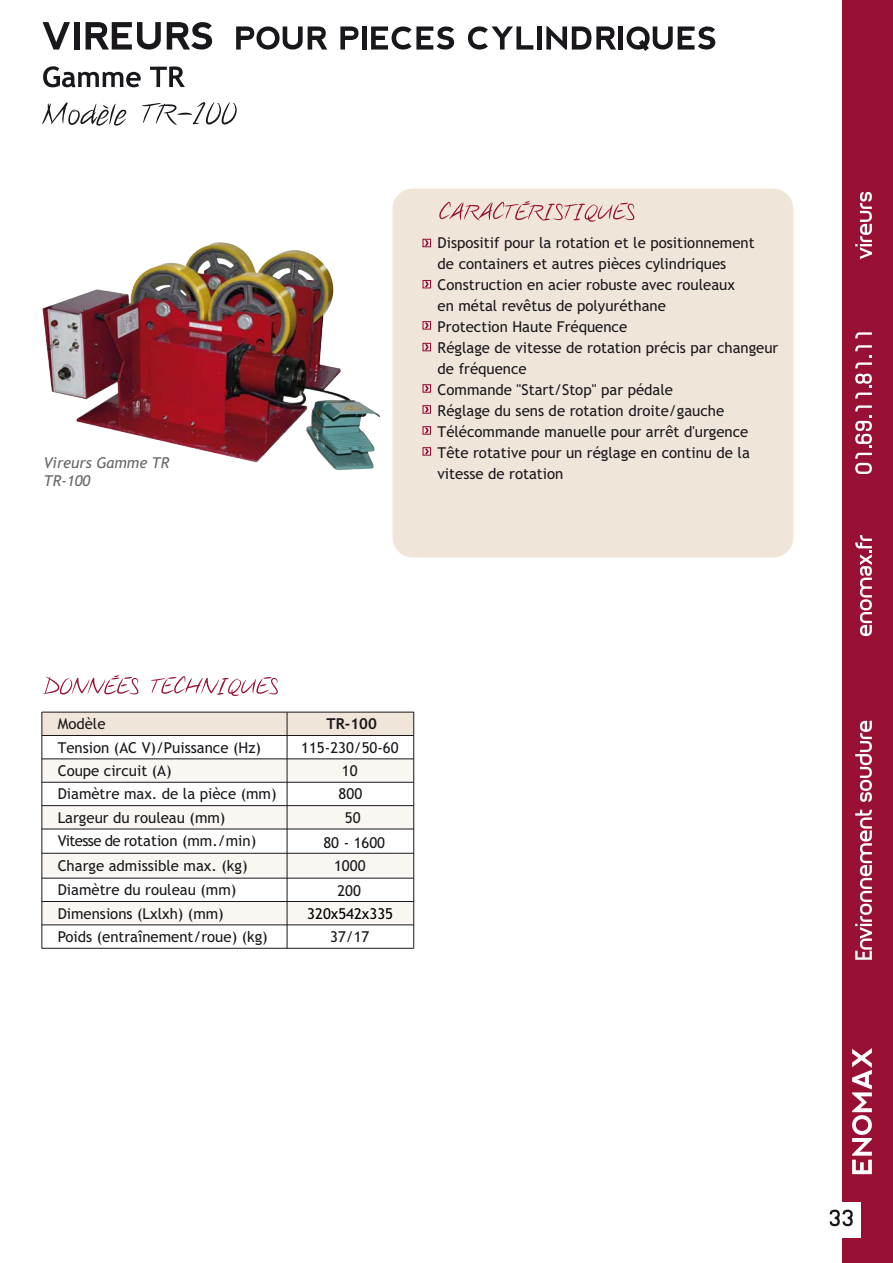
<style>
.page{position:relative;width:893px;height:1263px;background:#fff}
.page>*{position:absolute;margin:0;border:0;box-sizing:border-box;transform-origin:0 0}
.t1{font:15px/21px "Trebuchet MS";color:#1a171c}
.t2{font:italic 15px/18px "Trebuchet MS";color:#666665}
.t3{font:15px "Trebuchet MS";color:#010000}
.t4{font:700 15px "Trebuchet MS";color:#1a171c}
</style>
<div class="page">
<div style="left:842px;top:0;width:51px;height:1263px;background:#981134"></div>
<svg style="left:852px;top:1048px;width:20px;height:126px"></svg>
<svg style="left:855px;top:810px;width:17px;height:150px"></svg>
<svg style="left:855px;top:721px;width:17px;height:81px"></svg>
<svg style="left:855px;top:535px;width:17px;height:101px"></svg>
<svg style="left:855px;top:405px;width:17px;height:69px"></svg>
<svg style="left:855px;top:374px;width:17px;height:25px"></svg>
<svg style="left:855px;top:345px;width:17px;height:23px"></svg>
<svg style="left:855px;top:332px;width:17px;height:6px"></svg>
<svg style="left:855px;top:192px;width:17px;height:67px"></svg>
<div style="left:825px;top:1202px;width:35px;height:36px;background:#fff"></div>
<svg style="left:830px;top:1210px;width:23px;height:16px"></svg>
<img style="left:42px;top:243px;width:302px;height:220px">
<svg style="left:43px;top:22px;width:27px;height:28px"></svg>
<div style="left:75px;top:22px;width:5px;height:28px;background:#1a171c"></div>
<svg style="left:86px;top:22px;width:75px;height:28px"></svg>
<svg style="left:167px;top:22px;width:45px;height:28px"></svg>
<svg style="left:236px;top:26px;width:91px;height:24px"></svg>
<svg style="left:340px;top:26px;width:18px;height:24px"></svg>
<hr style="left:362px;top:26px;width:4px;height:24px;background:#1a171c">
<svg style="left:371px;top:26px;width:83px;height:24px"></svg>
<svg style="left:468px;top:26px;width:65px;height:24px"></svg>
<div style="left:537px;top:26px;width:5px;height:24px;background:#1a171c"></div>
<svg style="left:546px;top:26px;width:70px;height:24px"></svg>
<div style="left:618px;top:26px;width:5px;height:24px;background:#1a171c"></div>
<svg style="left:626px;top:26px;width:89px;height:25px"></svg>
<svg style="left:43px;top:66px;width:98px;height:21px"></svg>
<svg style="left:150px;top:66px;width:35px;height:21px"></svg>
<svg style="left:42px;top:103px;width:84px;height:23px"></svg>
<svg style="left:142px;top:102px;width:95px;height:23px"></svg>
<div style="left:392px;top:189px;width:401px;height:369px;background:#efe6d9;border-radius:20px"></div>
<svg style="left:439px;top:201px;width:195px;height:21px"></svg>
<svg style="left:425px;top:241px;width:4px;height:4px"></svg>
<div style="left:423px;top:239px;width:8px;height:8px;border:1px solid #99042e"></div>
<svg style="left:425px;top:282px;width:4px;height:4px"></svg>
<div style="left:423px;top:280px;width:8px;height:8px;border:1px solid #99042e"></div>
<svg style="left:425px;top:323px;width:4px;height:5px"></svg>
<div style="left:423px;top:321px;width:8px;height:9px;border:1px solid #99042e"></div>
<svg style="left:425px;top:345px;width:4px;height:4px"></svg>
<div style="left:423px;top:343px;width:8px;height:8px;border:1px solid #99042e"></div>
<svg style="left:425px;top:407px;width:4px;height:5px"></svg>
<div style="left:423px;top:405px;width:8px;height:9px;border:1px solid #99042e"></div>
<svg style="left:425px;top:386px;width:4px;height:5px"></svg>
<div style="left:423px;top:384px;width:8px;height:9px;border:1px solid #99042e"></div>
<svg style="left:425px;top:449px;width:4px;height:5px"></svg>
<div style="left:423px;top:447px;width:8px;height:9px;border:1px solid #99042e"></div>
<svg style="left:425px;top:428px;width:4px;height:5px"></svg>
<div style="left:423px;top:426px;width:8px;height:9px;border:1px solid #99042e"></div>
<svg style="left:43px;top:675px;width:95px;height:19px"></svg>
<svg style="left:151px;top:676px;width:127px;height:20px"></svg>
<div style="left:43px;top:713px;width:370px;height:22px;background:#efe6d9"></div>
<div style="left:43px;top:760px;width:370px;height:22px;background:#faf7f3"></div>
<svg style="left:43px;top:806px;width:370px;height:23px"></svg>
<div style="left:43px;top:854px;width:370px;height:24px;background:#faf7f3"></div>
<div style="left:43px;top:902px;width:370px;height:23px;background:#faf7f3"></div>
<hr style="left:42px;top:712px;width:1px;height:236px;background:#1a171c">
<hr style="left:42px;top:712px;width:372px;height:1px;background:#1a171c">
<hr style="left:42px;top:735px;width:372px;height:1px;background:#1a171c">
<hr style="left:42px;top:759px;width:372px;height:1px;background:#1a171c">
<hr style="left:42px;top:782px;width:372px;height:1px;background:#1a171c">
<hr style="left:42px;top:805px;width:372px;height:1px;background:#1a171c">
<hr style="left:42px;top:829px;width:372px;height:1px;background:#1a171c">
<hr style="left:42px;top:853px;width:372px;height:1px;background:#1a171c">
<hr style="left:42px;top:878px;width:372px;height:1px;background:#1a171c">
<hr style="left:42px;top:901px;width:372px;height:1px;background:#1a171c">
<hr style="left:42px;top:925px;width:372px;height:1px;background:#1a171c">
<hr style="left:42px;top:948px;width:372px;height:1px;background:#1a171c">
<hr style="left:413px;top:712px;width:1px;height:236px;background:#1a171c">
<hr style="left:287px;top:712px;width:1px;height:236px;background:#1a171c">
<p class="t2" style="left:44px;top:453px;width:127px">Vireurs Gamme TR<br>TR-100</p>
<p class="t1" style="left:438px;top:233px;width:342px">Dispositif pour la rotation et le positionnement<br>de containers et autres pièces cylindriques Construction en acier robuste avec rouleaux<br>en métal revêtus de polyuréthane<br>Protection Haute Fréquence<br>Réglage de vitesse de rotation précis par changeur de fréquence<br>Commande "Start/Stop" par pédale<br>Réglage du sens de rotation droite/gauche Télécommande manuelle pour arrêt d'urgence Tête rotative pour un réglage en continu de la vitesse de rotation</p>
<p class="t1" style="left:58px;top:715px;width:49px">Modèle</p>
<p class="t4" style="left:327px;top:715px;width:52px">TR-100</p>
<p class="t1" style="left:58px;top:738px;width:205px">Tension (AC V)/Puissance (Hz)</p>
<p class="t1" style="left:301px;top:738px;width:99px">115-230/50-60</p>
<p class="t1" style="left:58px;top:761px;width:115px">Coupe circuit (A)</p>
<p class="t1" style="left:342px;top:761px;width:17px">10</p>
<p class="t1" style="left:58px;top:785px;width:220px">Diamètre max. de la pièce (mm)</p>
<p class="t1" style="left:339px;top:785px;width:25px">800</p>
<p class="t1" style="left:58px;top:808px;width:169px">Largeur du rouleau (mm)</p>
<p class="t1" style="left:345px;top:808px;width:17px">50</p>
<p class="t1" style="left:58px;top:832px;width:200px">Vitesse de rotation (mm./min)</p>
<p class="t1" style="left:323px;top:833px;width:63px">80 - 1600</p>
<p class="t1" style="left:58px;top:855px;width:191px;line-height:24px">Charge admissible max. (kg)<br>Diamètre du rouleau (mm)</p>
<p class="t1" style="left:334px;top:856px;width:33px">1000</p>
<p class="t1" style="left:337px;top:881px;width:25px">200</p>
<p class="t1" style="left:58px;top:904px;width:212px;line-height:23px">Dimensions (Lxlxh) (mm)<br>Poids (entraînement/roue) (kg)</p>
<p class="t3" style="left:307px;top:908px;width:87px">320x542x335</p>
<p class="t1" style="left:330px;top:927px;width:41px">37/17</p>
</div>
